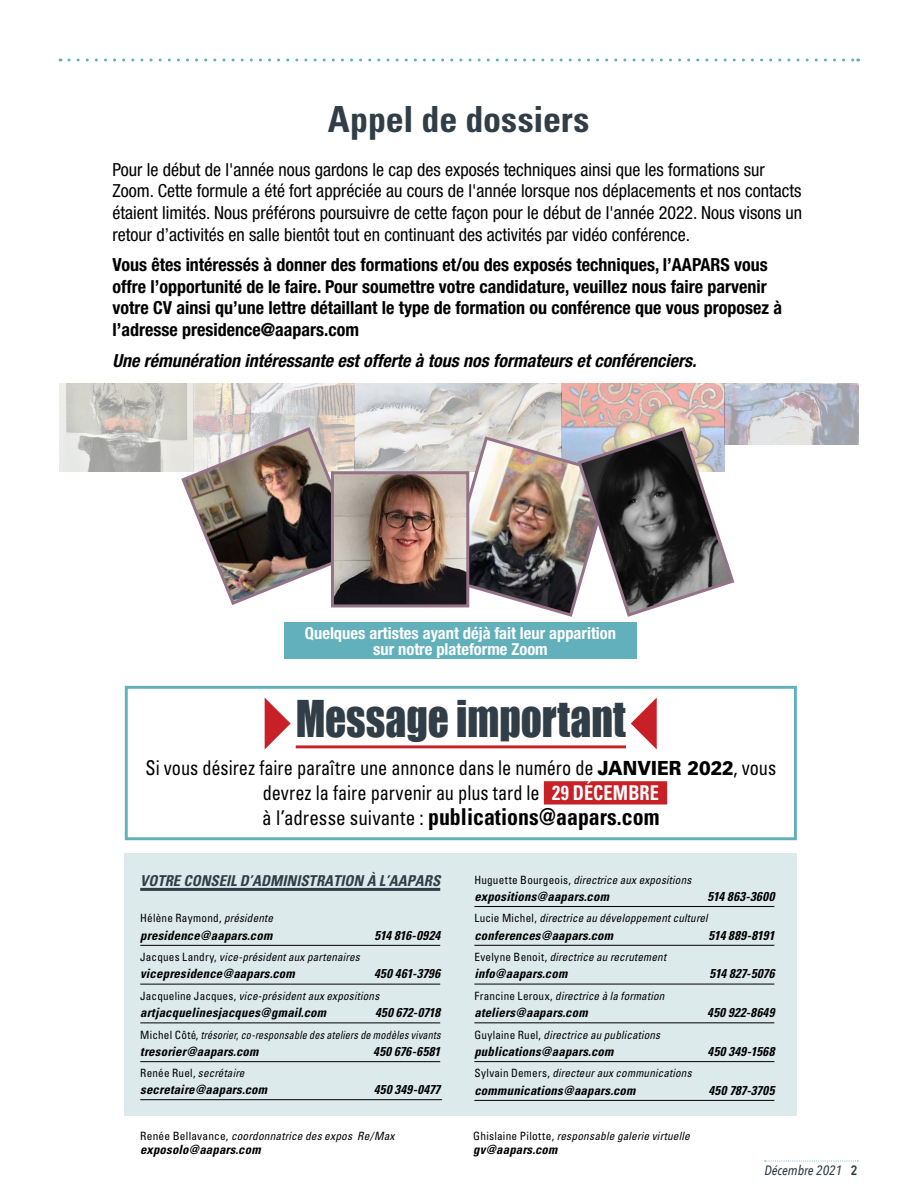
<style>
.page{position:relative;width:918px;height:1188px;background:#fff}
.page>*{position:absolute;margin:0;border:0;box-sizing:border-box;transform-origin:0 0}
.t1{font:46.5px "Impact";color:#313e48;scale:.89 1}
.t2{font:700 condensed 36px "Univers";letter-spacing:-.005em;color:#313e48}
.t3{font:700 condensed 23.25px "Univers";color:#000;scale:.94 1}
.t4{font:condensed 20.4px/24.8px "Univers";letter-spacing:-.005em;color:#000;text-align:center;scale:.9 1}
.t5{font:condensed 18px/21.6px "Helvetica Neue LT Pro";color:#000}
.t6{font:700 condensed 18px/21.6px "Helvetica Neue LT Pro";color:#000}
.t7{font:italic 700 condensed 18px "Helvetica Neue LT Pro";color:#000}
.t8{font:700 condensed 16.5px/16.5px "Helvetica Neue LT Pro";color:#fff;text-align:center}
.t9{font:italic 700 condensed 15px "Univers";color:#313e48}
.t10{font:italic 500 13.5px "Avenir Next Condensed";color:#313e48}
.t11{font:italic 700 condensed 12.9px "Univers";letter-spacing:.01em;color:#000}
.t12{font:italic 700 condensed 12.9px "Univers";letter-spacing:.035em;color:#000}
.t13{font:italic 700 condensed 12.9px "Univers";letter-spacing:.03em;color:#000}
.t14{font:italic 700 condensed 12.75px "Univers";letter-spacing:.01em;color:#000}
.t15{font:italic condensed 11.4px "Univers";letter-spacing:.015em;color:#000}
.t16{font:italic condensed 11.4px "Univers";letter-spacing:.015em;color:#000;scale:.9 1}
.t17{font:condensed 11.4px "Univers";letter-spacing:.02em;color:#000}
.s1{font-weight:900;font-stretch:normal;font-size:19.5px}
.s2{font-weight:700;color:#fff}
.s3{font-weight:400;font-size:20.4px}
.s4{font-style:italic}
.s5{font-style:normal}
.s6{font-weight:600;font-style:normal}
</style>
<div class="page">
<svg style="left:765px;top:1161px;width:93px;height:1px"></svg>
<svg style="left:69px;top:58px;width:790px;height:4px"></svg>
<img style="left:59px;top:384px;width:666px;height:87px">
<img style="left:725px;top:384px;width:133px;height:61px">
<div style="left:125px;top:853px;width:672px;height:262px;background:#ddeaec"></div>
<div style="left:125px;top:686px;width:672px;height:154px;background:#fff;border:3px solid #61b0bb"></div>
<hr style="left:296px;top:745px;width:330px;height:3px;background:#c72026">
<div style="left:544px;top:781px;width:123px;height:24px;background:#c72026"></div>
<svg style="left:265px;top:698px;width:26px;height:51px"></svg>
<svg style="left:631px;top:698px;width:26px;height:51px"></svg>
<hr style="left:140px;top:888px;width:300px;height:3px;background:#313e48">
<hr style="left:140px;top:945px;width:300px;height:1px;background:#000">
<hr style="left:140px;top:984px;width:300px;height:1px;background:#000">
<hr style="left:140px;top:1023px;width:300px;height:1px;background:#000">
<hr style="left:140px;top:1061px;width:300px;height:1px;background:#000">
<hr style="left:140px;top:1099px;width:302px;height:1px;background:#000">
<hr style="left:474px;top:906px;width:300px;height:1px;background:#000">
<hr style="left:474px;top:945px;width:300px;height:1px;background:#000">
<hr style="left:474px;top:984px;width:300px;height:1px;background:#000">
<hr style="left:474px;top:1022px;width:300px;height:1px;background:#000">
<hr style="left:474px;top:1061px;width:300px;height:1px;background:#000">
<hr style="left:474px;top:1100px;width:300px;height:1px;background:#000">
<div style="left:284px;top:623px;width:353px;height:36px;background:#61b0bb"></div>
<img style="left:179px;top:425px;width:183px;height:180px">
<img style="left:335px;top:475px;width:107px;height:128px">
<div style="left:331px;top:471px;width:138px;height:136px;border:3px solid #947287"></div>
<img style="left:442px;top:425px;width:294px;height:192px">
<h2 class="t2" style="left:328px;top:97px;width:263px">Appel de dossiers</h2>
<p class="t5" style="left:112px;top:159px;width:691px">Pour le début de l'année nous gardons le cap des exposés techniques ainsi que les formations sur Zoom. Cette formule a été fort appréciée au cours de l'année lorsque nos déplacements et nos contacts étaient limités. Nous préférons poursuivre de cette façon pour le début de l'année 2022. Nous visons un retour d’activités en salle bientôt tout en continuant des activités par vidéo conférence.</p>
<p class="t6" style="left:112px;top:254px;width:671px">Vous êtes intéressés à donner des formations et/ou des exposés techniques, l’AAPARS vous offre l’opportunité de le faire. Pour soumettre votre candidature, veuillez nous faire parvenir votre CV ainsi qu’une lettre détaillant le type de formation ou conférence que vous proposez à l’adresse presidence@aapars.com</p>
<h3 class="t7" style="left:112px;top:349px;width:586px">Une rémunération intéressante est offerte à tous nos formateurs et conférenciers.</h3>
<h3 class="t8" style="left:305px;top:624px;width:313px">Quelques artistes ayant déjà fait leur apparition sur notre plateforme Zoom</h3>
<h1 class="t1" style="left:296px;top:682px;width:373px">Message important</h1>
<h3 class="t4" style="left:145px;top:756px;width:702px">Si vous désirez faire paraître une annonce dans le numéro de <span class="s1">JANVIER 2022</span>, vous devrez la faire parvenir au plus tard le <span class="s2">29 DÉCEMBRE</span></h3>
<h3 class="t3" style="left:262px;top:802px;width:424px"><span class="s3">à l’adresse suivante :</span> publications@aapars.com</h3>
<h3 class="t9" style="left:140px;top:872px;width:302px">VOTRE CONSEIL D’ADMINISTRATION À L’AAPARS</h3>
<p class="t17" style="left:140px;top:911px;width:134px">Hélène Raymond, <span class="s4">présidente</span></p>
<p class="t11" style="left:140px;top:927px;width:134px">presidence@aapars.com</p>
<p class="t11" style="left:374px;top:927px;width:67px">514 816-0924</p>
<p class="t15" style="left:140px;top:950px;width:221px"><span class="s5">Jacques Landry,</span> vice-président aux partenaires</p>
<p class="t11" style="left:140px;top:966px;width:156px">vicepresidence@aapars.com</p>
<p class="t12" style="left:374px;top:966px;width:68px">450 461-3796</p>
<p class="t15" style="left:140px;top:989px;width:241px"><span class="s5">Jacqueline Jacques,</span> vice-président aux expositions</p>
<p class="t11" style="left:140px;top:1005px;width:187px">artjacquelinesjacques@gmail.com</p>
<p class="t11" style="left:375px;top:1005px;width:67px">450 672-0718</p>
<p class="t16" style="left:140px;top:1027px;width:335px"><span class="s5">Michel Côté,</span> trésorier<span class="s5">,</span> co-responsable des ateliers de modèles vivants</p>
<p class="t11" style="left:140px;top:1043px;width:120px">tresorier@aapars.com</p>
<p class="t12" style="left:373px;top:1043px;width:68px">450 676-6581</p>
<p class="t17" style="left:140px;top:1066px;width:106px">Renée Ruel, <span class="s4">secrétaire</span></p>
<p class="t11" style="left:140px;top:1081px;width:128px">secretaire@aapars.com</p>
<p class="t11" style="left:374px;top:1081px;width:68px">450 349-0477</p>
<p class="t15" style="left:140px;top:1129px;width:256px"><span class="s5">Renée Bellavance,</span> coordonnatrice des expos Re/Max</p>
<p class="t14" style="left:140px;top:1142px;width:122px">exposolo@aapars.com</p>
<p class="t15" style="left:474px;top:872px;width:219px"><span class="s5">Huguette Bourgeois,</span> directrice aux expositions</p>
<p class="t11" style="left:474px;top:888px;width:136px">expositions@aapars.com</p>
<p class="t12" style="left:708px;top:888px;width:68px">514 863-3600</p>
<p class="t15" style="left:474px;top:911px;width:235px"><span class="s5">Lucie Michel,</span> directrice au développement culturel</p>
<p class="t11" style="left:474px;top:927px;width:140px">conferences@aapars.com</p>
<p class="t11" style="left:709px;top:927px;width:67px">514 889-8191</p>
<p class="t15" style="left:474px;top:950px;width:193px"><span class="s5">Evelyne Benoit,</span> directrice au recrutement</p>
<p class="t11" style="left:474px;top:966px;width:95px">info@aapars.com</p>
<p class="t11" style="left:710px;top:966px;width:66px">514 827-5076</p>
<p class="t15" style="left:474px;top:989px;width:192px"><span class="s5">Francine Leroux,</span> directrice à la formation</p>
<p class="t11" style="left:474px;top:1005px;width:115px">ateliers@aapars.com</p>
<p class="t13" style="left:707px;top:1005px;width:69px">450 922-8649</p>
<p class="t15" style="left:474px;top:1027px;width:187px"><span class="s5">Guylaine Ruel,</span> directrice au publications</p>
<p class="t11" style="left:474px;top:1043px;width:141px">publications@aapars.com</p>
<p class="t12" style="left:708px;top:1043px;width:68px">450 349-1568</p>
<p class="t15" style="left:474px;top:1066px;width:219px"><span class="s5">Sylvain Demers,</span> directeur aux communications</p>
<p class="t11" style="left:474px;top:1082px;width:163px">communications@aapars.com</p>
<p class="t11" style="left:709px;top:1082px;width:67px">450 787-3705</p>
<p class="t15" style="left:473px;top:1129px;width:218px"><span class="s5">Ghislaine Pilotte,</span> responsable galerie virtuelle</p>
<p class="t14" style="left:473px;top:1142px;width:86px">gv@aapars.com</p>
<p class="t10" style="left:764px;top:1162px;width:95px">Décembre 2021 <span class="s6">2</span></p>
</div>
